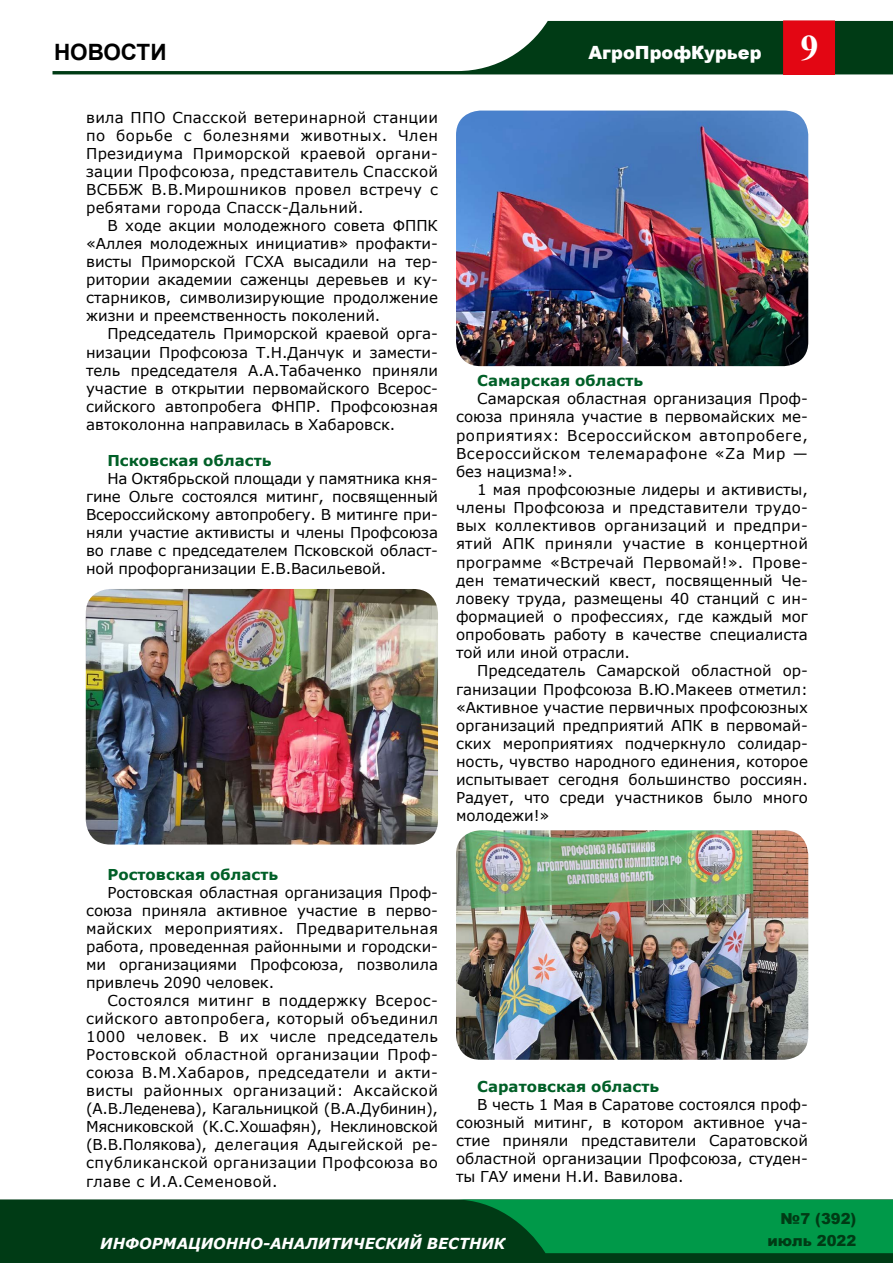
<style>
.page{position:relative;width:893px;height:1263px;background:#fff}
.page>*{position:absolute;margin:0;border:0;box-sizing:border-box;transform-origin:0 0}
.t1{font:700 36px "Times New Roman";color:#fff}
.t2{font:700 22.5px "Arial";color:#000}
.t3{font:900 18.15px "Arial";color:#fff}
.t4{font:italic 700 15.15px "Verdana";color:#fff}
.t5{font:900 15.15px/21.5px "Arial";color:#003b15;text-align:right}
.t6{font:15px/18px "Verdana";color:#000;text-align:justify}
.t7{font:15px/18px "Verdana";letter-spacing:.025em;color:#000}
.t8{font:700 15px "Verdana";color:#005f27}
</style>
<div class="page">
<svg style="left:53px;top:21px;width:840px;height:53px"></svg>
<div style="left:784px;top:21px;width:50px;height:53px;background:#e30613"></div>
<div style="left:783px;top:21px;width:52px;height:54px;border:1px solid #e30613"></div>
<div style="left:0;top:1199px;width:893px;height:64px;background:#003b15"></div>
<svg style="left:455px;top:1199px;width:438px;height:54px"></svg>
<img style="left:86px;top:589px;width:352px;height:255px">
<img style="left:456px;top:111px;width:352px;height:255px">
<img style="left:456px;top:830px;width:352px;height:230px">
<h2 class="t2" style="left:54px;top:36px;width:114px">НОВОСТИ</h2>
<h1 class="t1" style="left:800px;top:22px;width:19px">9</h1>
<p class="t3" style="left:588px;top:39px;width:175px">АгроПрофКурьер</p>
<p class="t6" style="left:86px;top:108px;width:353px">вила ППО Спасской ветеринарной станции по борьбе с болезнями животных. Член Президиума Приморской краевой органи&shy;зации Профсоюза, представитель Спасской ВСББЖ В.В.Мирошников провел встречу с ребятами города Спасск-Дальний.</p>
<p class="t6" style="left:86px;top:217px;width:353px;text-indent:21px">В ходе акции молодежного совета ФППК «Аллея молодежных инициатив» профакти&shy;висты Приморской ГСХА высадили на тер&shy;ритории академии саженцы деревьев и ку&shy;старников, символизирующие продолжение жизни и преемственность поколений.</p>
<p class="t6" style="left:86px;top:325px;width:353px;text-indent:21px">Председатель Приморской краевой орга&shy;низации Профсоюза Т.Н.Данчук и замести&shy;тель председателя А.А.Табаченко приняли участие в открытии первомайского Всерос&shy;сийского автопробега ФНПР. Профсоюзная автоколонна направилась в Хабаровск.</p>
<p class="t8" style="left:107px;top:450px;width:166px">Псковская область</p>
<p class="t6" style="left:86px;top:469px;width:353px;text-indent:21px">На Октябрьской площади у памятника кня&shy;гине Ольге состоялся митинг, посвященный Всероссийскому автопробегу. В митинге при&shy;няли участие активисты и члены Профсоюза во главе с председателем Псковской област&shy;ной профорганизации Е.В.Васильевой.</p>
<p class="t8" style="left:107px;top:864px;width:172px">Ростовская область</p>
<p class="t6" style="left:86px;top:883px;width:353px;text-align:left;text-indent:21px">Ростовская областная организация Проф&shy;союза приняла активное участие в перво&shy;майских мероприятиях. Предварительная работа, проведенная районными и городски&shy;ми организациями Профсоюза, позволила привлечь 2090 человек.</p>
<p class="t7" style="left:86px;top:991px;width:353px;text-indent:21px">Состоялся митинг в поддержку Всерос&shy;сийского автопробега, который объединил 1000 человек. В их числе председатель Ростовской областной организации Проф&shy;союза В.М.Хабаров, председатели и акти&shy;висты районных организаций: Аксайской (А.В.Леденева), Кагальницкой (В.А.Дубинин), Мясниковской (К.С.Хошафян), Неклиновской (В.В.Полякова), делегация Адыгейской ре&shy;спубликанской организации Профсоюза во главе с И.А.Семеновой.</p>
<p class="t8" style="left:477px;top:370px;width:167px">Самарская область</p>
<p class="t6" style="left:456px;top:390px;width:353px;text-align:left;text-indent:21px">Самарская областная организация Проф&shy;союза приняла участие в первомайских ме&shy;роприятиях: Всероссийском автопробеге, Всероссийском телемарафоне «Zа Мир — без нацизма!».</p>
<p class="t6" style="left:456px;top:480px;width:353px;text-indent:21px">1 мая профсоюзные лидеры и активисты, члены Профсоюза и представители трудо&shy;вых коллективов организаций и предпри&shy;ятий АПК приняли участие в концертной программе «Встречай Первомай!». Прове&shy;ден тематический квест, посвященный Че&shy;ловеку труда, размещены 40 станций с ин&shy;формацией о профессиях, где каждый мог опробовать работу в качестве специалиста той или иной отрасли.</p>
<p class="t6" style="left:456px;top:662px;width:353px;text-indent:21px">Председатель Самарской областной ор&shy;ганизации Профсоюза В.Ю.Макеев отметил: «Активное участие первичных профсоюзных организаций предприятий АПК в первомай&shy;ских мероприятиях подчеркнуло солидар&shy;ность, чувство народного единения, которое испытывает сегодня большинство россиян.<br>Радует, что среди участников было много молодежи!»</p>
<p class="t8" style="left:477px;top:1075px;width:183px">Саратовская область</p>
<p class="t6" style="left:456px;top:1095px;width:353px;text-indent:21px">В честь 1 Мая в Саратове состоялся проф&shy;союзный митинг, в котором активное уча&shy;стие приняли представители Саратовской областной организации Профсоюза, студен&shy;ты ГАУ имени Н.И. Вавилова.</p>
<p class="t4" style="left:100px;top:1233px;width:407px">ИНФОРМАЦИОННО-АНАЛИТИЧЕСКИЙ ВЕСТНИК</p>
<p class="t5" style="left:767px;top:1208px;width:90px">№7 (392) июль 2022</p>
</div>
